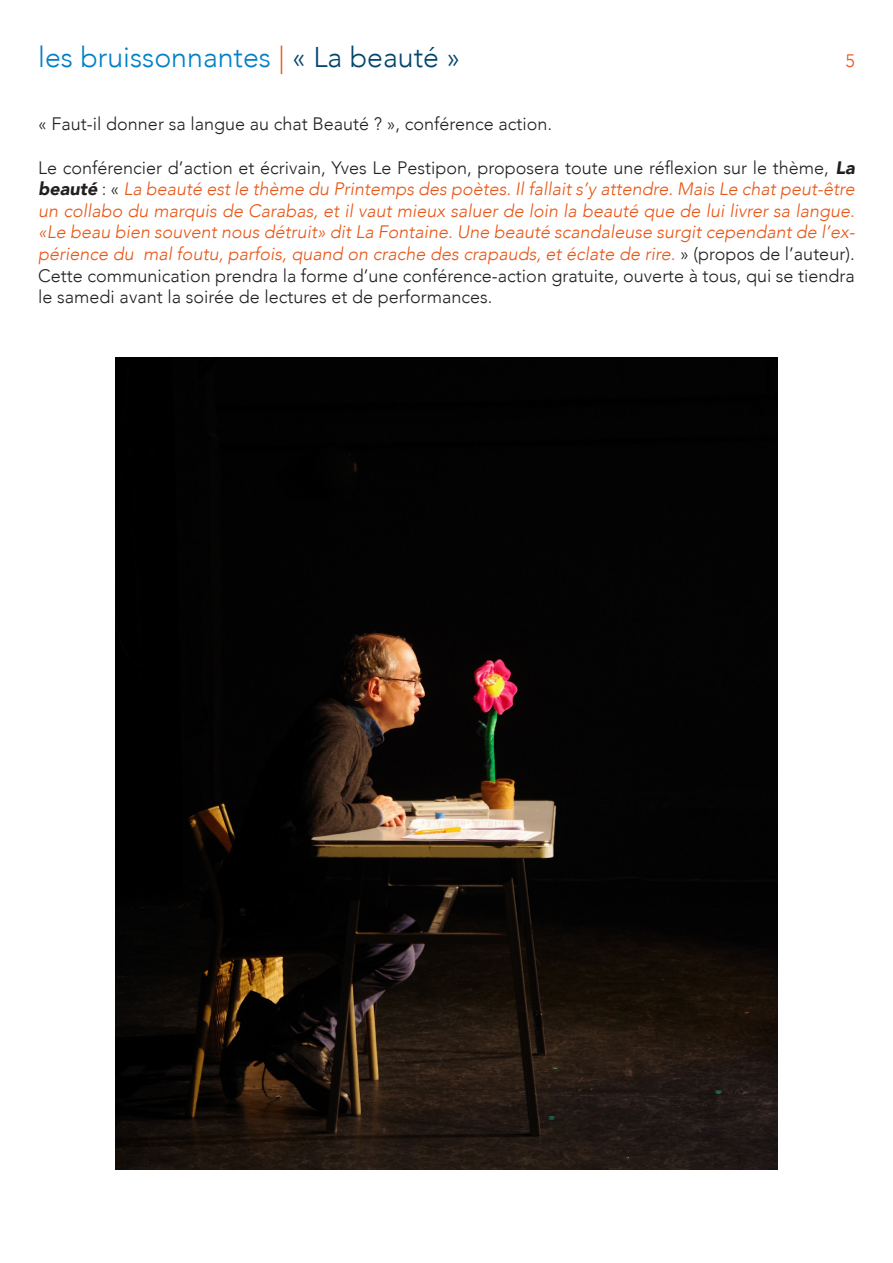
<style>
.page{position:relative;width:893px;height:1263px;background:#fff}
.page>*{position:absolute;margin:0;border:0;box-sizing:border-box;transform-origin:0 0}
.t1{font:300 28.5px "Avenir";color:#0080c7}
.t2{font:italic 300 18px/21.6px "Avenir";color:#e85516;text-align:justify}
.t3{font:300 18px/21.6px "Avenir";color:#231f20}
.t4{font:300 18px "Avenir";color:#e85516}
.s1{color:#e85516}
.s2{color:#00456e}
.s3{font-style:normal;color:#231f20}
.s4{font-weight:900;color:#231f20}
</style>
<div class="page">
<img style="left:115px;top:358px;width:663px;height:811px">
<p class="t1" style="left:38px;top:40px;width:423px">les bruissonnantes <span class="s1">|</span> <span class="s2">« La beauté »</span></p>
<p class="t4" style="left:845px;top:50px;width:11px">5</p>
<p class="t3" style="left:38px;top:113px;width:516px">« Faut-il donner sa langue au chat Beauté ? », conférence action.</p>
<p class="t2" style="left:38px;top:157px;width:818px"><span class="s3">Le conférencier d’action et écrivain, Yves Le Pestipon, proposera toute une réflexion sur le thème,</span> <span class="s4">La beauté</span> <span class="s3">: «</span> La beauté est le thème du Printemps des poètes. Il fallait s’y attendre. Mais Le chat peut-être un collabo du marquis de Carabas, et il vaut mieux saluer de loin la beauté que de lui livrer sa langue. «Le beau bien souvent nous détruit» dit La Fontaine. Une beauté scandaleuse surgit cependant de l’ex&shy;périence du mal foutu, parfois, quand on crache des crapauds, et éclate de rire. <span class="s3">» (propos de l’auteur).</span></p>
<p class="t3" style="left:38px;top:265px;width:818px">Cette communication prendra la forme d’une conférence-action gratuite, ouverte à tous, qui se tiendra le samedi avant la soirée de lectures et de performances.</p>
</div>
